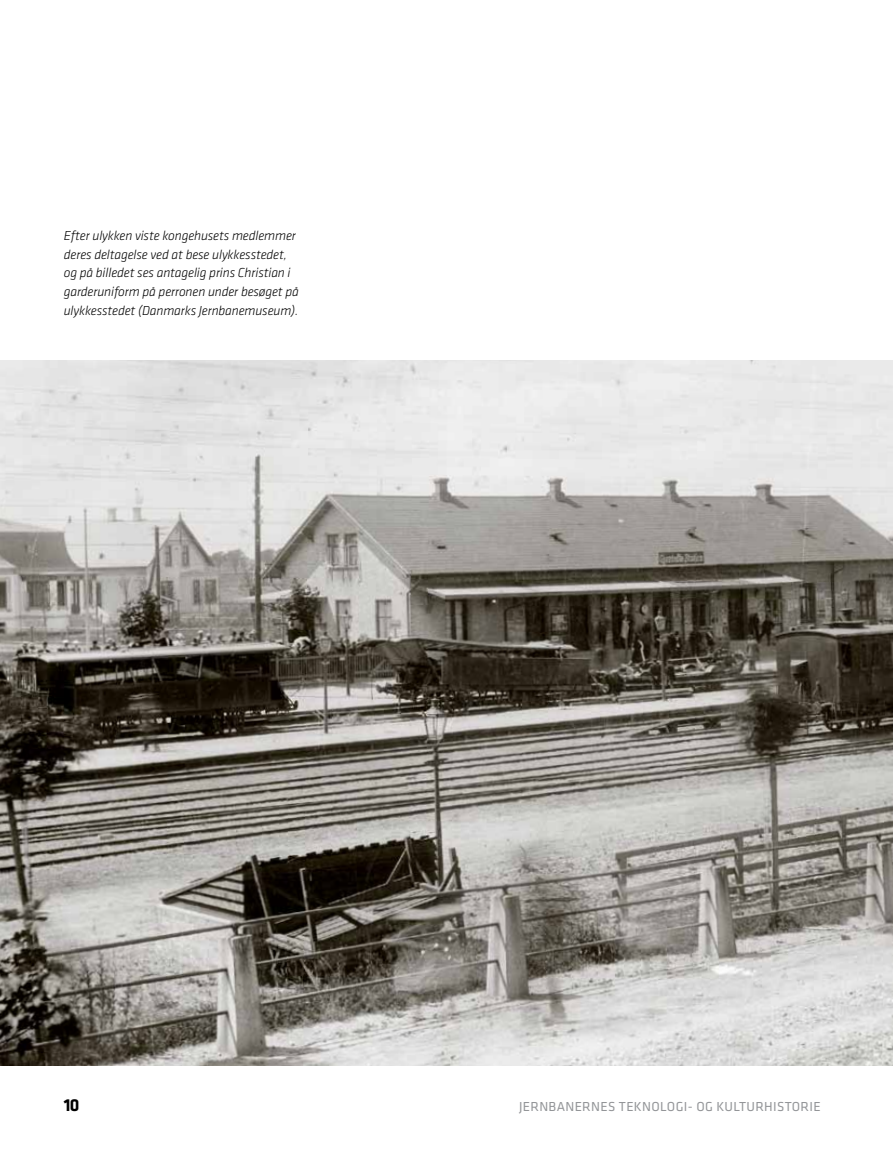
<style>
.page{position:relative;width:893px;height:1149px;background:#fff}
.page>*{position:absolute;margin:0;border:0;box-sizing:border-box;transform-origin:0 0}
.t1{font:700 18px "Klavika";color:#000}
.t2{font:italic 300 13.5px/18.8px "Klavika";letter-spacing:-.01em;color:#000}
.t3{font:13.5px "Klavika";letter-spacing:.025em;color:#939598}
</style>
<div class="page">
<img style="left:0;top:361px;width:893px;height:704px">
<p class="t2" style="left:64px;top:226px;width:237px">Efter ulykken viste kongehusets medlemmer deres deltagelse ved at bese ulykkesstedet, og på billedet ses antagelig prins Christian i garderuniform på perronen under besøget på ulykkesstedet (Danmarks Jernbanemuseum).</p>
<h1 class="t1" style="left:64px;top:1092px;width:17px">10</h1>
<p class="t3" style="left:519px;top:1097px;width:303px">JERNBANERNES TEKNOLOGI- OG KULTURHISTORIE</p>
</div>
